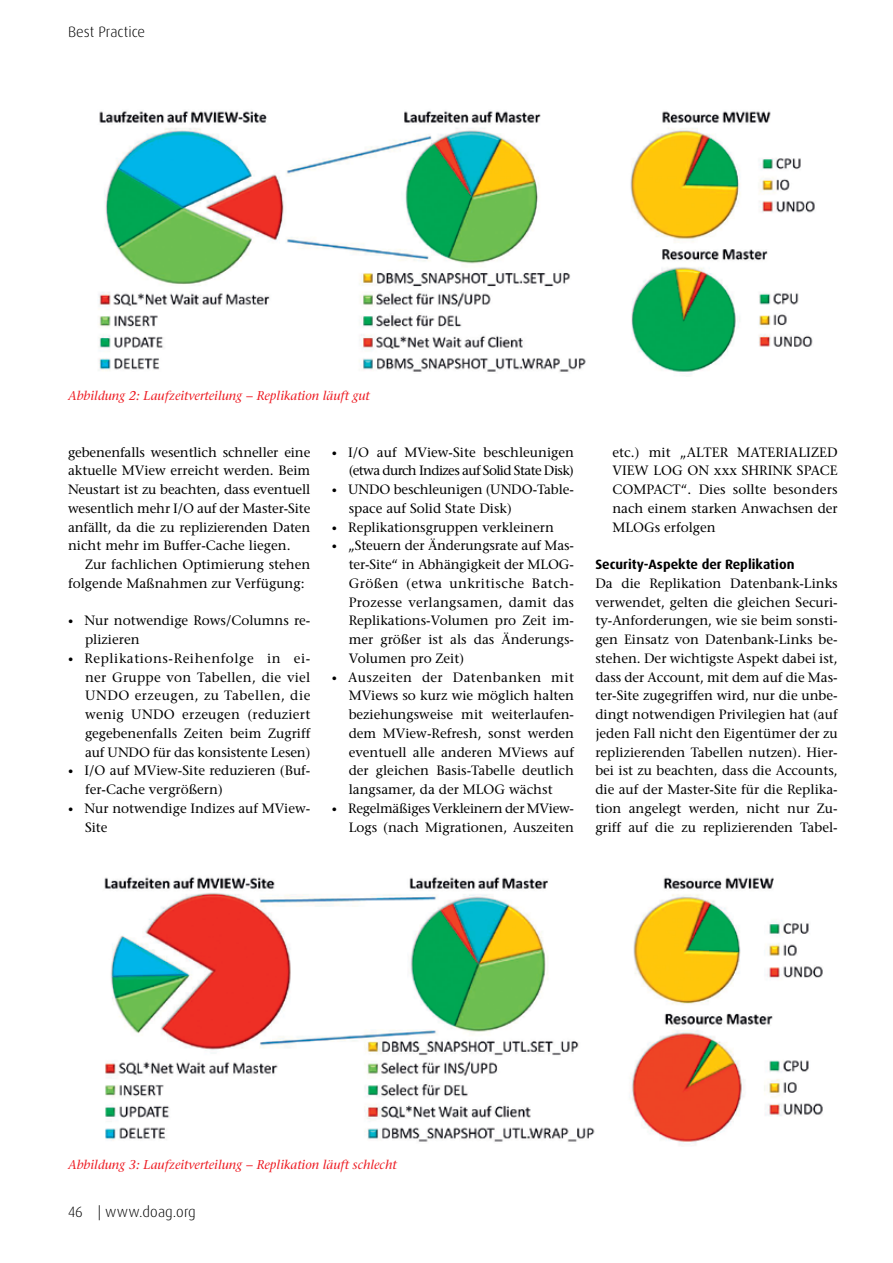
<style>
.page{position:relative;width:893px;height:1263px;background:#fff}
.page>*{position:absolute;margin:0;border:0;box-sizing:border-box;transform-origin:0 0}
.t1{font:300 15px "Dax Pro";color:#000}
.t2{font:500 13.5px/18.8px "Stone Serif Std";color:#000;text-align:justify}
.t3{font:500 13.5px/18.8px "Stone Serif Std";letter-spacing:-.045em;color:#000;text-align:right}
.t4{font:500 13.5px/18.8px "Stone Serif Std";letter-spacing:-.02em;color:#000;text-align:right}
.t5{font:700 13.5px "Dax Pro";color:#000}
.t6{font:italic 500 12.75px "Stone Serif Std";color:#ed1d24}
.s1{font-size:10.5px}
</style>
<div class="page">
<img style="left:104px;top:877px;width:719px;height:268px">
<img style="left:99px;top:111px;width:716px;height:263px">
<p class="t1" style="left:68px;top:22px;width:79px">Best Practice</p>
<p class="t6" style="left:68px;top:388px;width:303px">Abbildung 2: Laufzeitverteilung − Replikation läuft gut</p>
<p class="t2" style="left:68px;top:443px;width:244px">gebenenfalls wesentlich schneller eine aktuelle MView erreicht werden. Beim Neustart ist zu beachten, dass eventuell wesentlich mehr I/O auf der Master-Site anfällt, da die zu replizierenden Daten nicht mehr im Buffer-Cache liegen.</p>
<p class="t2" style="left:68px;top:555px;width:244px;text-indent:17px">Zur fachlichen Optimierung stehen folgende Maßnahmen zur Verfügung:</p>
<p class="t2" style="left:85px;top:611px;width:227px;text-indent:-17px"><span class="s1">•</span> Nur notwendige Rows/Columns re&shy;plizieren</p>
<p class="t2" style="left:85px;top:649px;width:227px;text-indent:-17px"><span class="s1">•</span> Replikations-Reihenfolge in ei&shy;ner Gruppe von Tabellen, die viel UNDO erzeugen, zu Tabellen, die wenig UNDO erzeugen (reduziert gegebenenfalls Zeiten beim Zugriff auf UNDO für das konsistente Lesen)</p>
<p class="t2" style="left:85px;top:761px;width:227px;text-indent:-17px"><span class="s1">•</span> I/O auf MView-Site reduzieren (Buf&shy;fer-Cache vergrößern)</p>
<p class="t2" style="left:85px;top:799px;width:227px;text-indent:-17px"><span class="s1">•</span> Nur notwendige Indizes auf MView-<br>Site</p>
<p class="t3" style="left:332px;top:443px;width:244px"><span class="s1">•</span> I/O auf MView-Site beschleunigen (etwa durch Indizes auf Solid State Disk)</p>
<p class="t2" style="left:349px;top:480px;width:227px;text-indent:-17px"><span class="s1">•</span> UNDO beschleunigen (UNDO-Table&shy;space auf Solid State Disk)</p>
<p class="t2" style="left:332px;top:518px;width:224px"><span class="s1">•</span> Replikationsgruppen verkleinern</p>
<p class="t2" style="left:349px;top:536px;width:227px;text-indent:-17px"><span class="s1">•</span> „Steuern der Änderungsrate auf Mas&shy;ter-Site“ in Abhängigkeit der MLOG-Größen (etwa unkritische Batch-Prozesse verlangsamen, damit das Replikations-Volumen pro Zeit im&shy;mer größer ist als das Änderungs-Volumen pro Zeit)</p>
<p class="t2" style="left:349px;top:668px;width:227px;text-indent:-17px"><span class="s1">•</span> Auszeiten der Datenbanken mit MViews so kurz wie möglich halten beziehungsweise mit weiterlaufen&shy;dem MView-Refresh, sonst werden eventuell alle anderen MViews auf der gleichen Basis-Tabelle deutlich langsamer, da der MLOG wächst</p>
<p class="t4" style="left:332px;top:799px;width:244px"><span class="s1">•</span> Regelmäßiges Verkleinern der MView-<br>Logs (nach Migrationen, Auszeiten</p>
<p class="t2" style="left:612px;top:443px;width:227px">etc.) mit „ALTER MATERIALIZED VIEW LOG ON xxx SHRINK SPACE COMPACT“. Dies sollte besonders nach einem starken Anwachsen der MLOGs erfolgen</p>
<p class="t5" style="left:595px;top:556px;width:201px">Security-Aspekte der Replikation</p>
<p class="t2" style="left:595px;top:574px;width:244px">Da die Replikation Datenbank-Links verwendet, gelten die gleichen Securi&shy;ty-Anforderungen, wie sie beim sonsti&shy;gen Einsatz von Datenbank-Links be&shy;stehen. Der wichtigste Aspekt dabei ist, dass der Account, mit dem auf die Mas&shy;ter-Site zugegriffen wird, nur die unbe&shy;dingt notwendigen Privilegien hat (auf jeden Fall nicht den Eigentümer der zu replizierenden Tabellen nutzen). Hier&shy;bei ist zu beachten, dass die Accounts, die auf der Master-Site für die Replika&shy;tion angelegt werden, nicht nur Zu&shy;griff auf die zu replizierenden Tabel-</p>
<p class="t6" style="left:68px;top:1157px;width:330px">Abbildung 3: Laufzeitverteilung − Replikation läuft schlecht</p>
<p class="t1" style="left:68px;top:1202px;width:129px">46 | www.doag.org</p>
</div>
